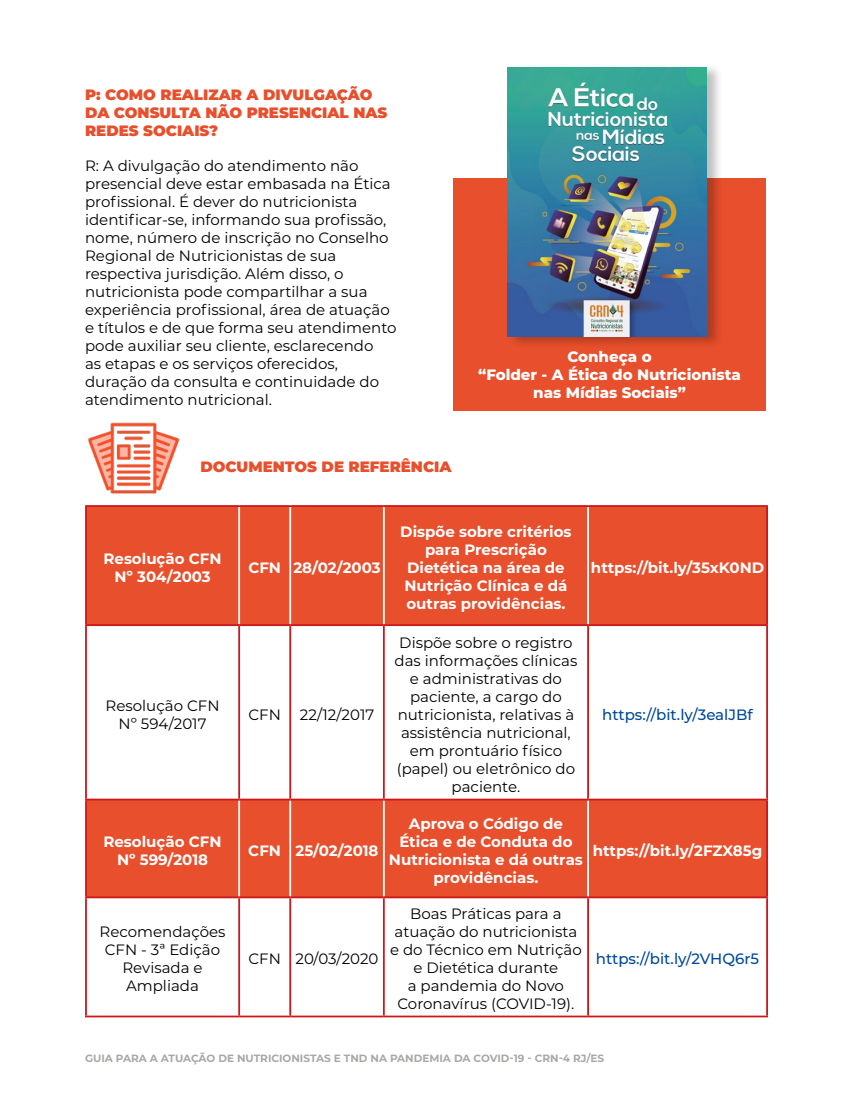
<style>
.page{position:relative;width:851px;height:1106px;background:#fff}
.page>*{position:absolute;margin:0;border:0;box-sizing:border-box;transform-origin:0 0}
.t1{font:15px/18px "Montserrat";color:#000;text-align:center}
.t2{font:700 15px/18px "Montserrat";color:#fff;text-align:center}
.t3{font:900 15px/18px "Montserrat";color:#e84f2c}
.t4{font:800 15px/18px "Montserrat";color:#fff;text-align:center}
.t5{font:500 15px "Montserrat";color:#00489a}
.t6{font:700 10.5px "Montserrat";color:#a8a8a7}
</style>
<div class="page">
<div style="left:453px;top:178px;width:312px;height:232px;background:#e84f2c"></div>
<svg style="left:87px;top:507px;width:679px;height:389px;fill:#e84f2c"></svg>
<svg style="left:87px;top:626px;width:500px;height:389px"></svg>
<hr style="left:238px;top:507px;width:2px;height:117px;background:#fff">
<hr style="left:289px;top:507px;width:2px;height:117px;background:#fff">
<hr style="left:383px;top:507px;width:1px;height:117px;background:#fff">
<hr style="left:587px;top:507px;width:2px;height:117px;background:#fff">
<hr style="left:238px;top:800px;width:2px;height:96px;background:#fff">
<hr style="left:289px;top:800px;width:2px;height:96px;background:#fff">
<hr style="left:383px;top:800px;width:1px;height:96px;background:#fff">
<hr style="left:587px;top:800px;width:2px;height:96px;background:#fff">
<hr style="left:85px;top:505px;width:154px;height:2px;background:#cd171a">
<hr style="left:85px;top:507px;width:2px;height:117px;background:#cd171a">
<hr style="left:239px;top:505px;width:51px;height:2px;background:#cd171a">
<hr style="left:290px;top:505px;width:94px;height:2px;background:#cd171a">
<hr style="left:384px;top:505px;width:204px;height:2px;background:#cd171a">
<hr style="left:588px;top:505px;width:179px;height:2px;background:#cd171a">
<hr style="left:766px;top:507px;width:1px;height:117px;background:#cd171a">
<hr style="left:85px;top:624px;width:154px;height:2px;background:#cd171a">
<hr style="left:85px;top:626px;width:2px;height:172px;background:#cd171a">
<hr style="left:239px;top:624px;width:51px;height:2px;background:#cd171a">
<hr style="left:238px;top:626px;width:2px;height:172px;background:#cd171a">
<hr style="left:290px;top:624px;width:94px;height:2px;background:#cd171a">
<hr style="left:289px;top:626px;width:2px;height:172px;background:#cd171a">
<hr style="left:384px;top:624px;width:204px;height:2px;background:#cd171a">
<hr style="left:383px;top:626px;width:1px;height:172px;background:#cd171a">
<hr style="left:588px;top:624px;width:179px;height:2px;background:#cd171a">
<hr style="left:587px;top:626px;width:2px;height:172px;background:#cd171a">
<hr style="left:766px;top:626px;width:1px;height:172px;background:#cd171a">
<hr style="left:85px;top:798px;width:154px;height:2px;background:#cd171a">
<hr style="left:85px;top:800px;width:2px;height:96px;background:#cd171a">
<hr style="left:239px;top:798px;width:51px;height:2px;background:#cd171a">
<hr style="left:290px;top:798px;width:94px;height:2px;background:#cd171a">
<hr style="left:384px;top:798px;width:204px;height:2px;background:#cd171a">
<hr style="left:588px;top:798px;width:179px;height:2px;background:#cd171a">
<hr style="left:766px;top:800px;width:1px;height:96px;background:#cd171a">
<hr style="left:85px;top:896px;width:154px;height:2px;background:#cd171a">
<hr style="left:85px;top:898px;width:2px;height:117px;background:#cd171a">
<hr style="left:239px;top:896px;width:51px;height:2px;background:#cd171a">
<hr style="left:238px;top:898px;width:2px;height:117px;background:#cd171a">
<hr style="left:290px;top:896px;width:94px;height:2px;background:#cd171a">
<hr style="left:289px;top:898px;width:2px;height:117px;background:#cd171a">
<hr style="left:384px;top:896px;width:204px;height:2px;background:#cd171a">
<hr style="left:383px;top:898px;width:1px;height:117px;background:#cd171a">
<hr style="left:588px;top:896px;width:179px;height:2px;background:#cd171a">
<hr style="left:587px;top:898px;width:2px;height:117px;background:#cd171a">
<hr style="left:766px;top:898px;width:1px;height:117px;background:#cd171a">
<hr style="left:85px;top:1015px;width:154px;height:2px;background:#cd171a">
<hr style="left:239px;top:1015px;width:51px;height:2px;background:#cd171a">
<hr style="left:290px;top:1015px;width:94px;height:2px;background:#cd171a">
<hr style="left:384px;top:1015px;width:204px;height:2px;background:#cd171a">
<hr style="left:588px;top:1015px;width:179px;height:2px;background:#cd171a">
<img style="left:85px;top:422px;width:97px;height:84px">
<div style="left:508px;top:64px;width:215px;height:285px;background:#000;opacity:.25"></div>
<img style="left:508px;top:68px;width:198px;height:268px">
<p class="t3" style="left:85px;top:84px;width:304px">P: COMO REALIZAR A DIVULGAÇÃO<br>DA CONSULTA NÃO PRESENCIAL NAS<br>REDES SOCIAIS?</p>
<p class="t1" style="left:85px;top:156px;width:313px;text-align:left">R: A divulgação do atendimento não presencial deve estar embasada na Ética profissional. É dever do nutricionista identificar-se, informando sua profissão, nome, número de inscrição no Conselho Regional de Nutricionistas de sua respectiva jurisdição. Além disso, o nutricionista pode compartilhar a sua experiência profissional, área de atuação e títulos e de que forma seu atendimento pode auxiliar seu cliente, esclarecendo<br>as etapas e os serviços oferecidos, duração da consulta e continuidade do atendimento nutricional.</p>
<p class="t3" style="left:200px;top:457px;width:252px">DOCUMENTOS DE REFERÊNCIA</p>
<p class="t4" style="left:478px;top:347px;width:264px">Conheça o<br>“Folder - A Ética do Nutricionista nas Mídias Sociais”</p>
<p class="t2" style="left:103px;top:549px;width:120px">Resolução CFN<br>Nº 304/2003</p>
<p class="t2" style="left:248px;top:558px;width:134px">CFN 28/02/2003</p>
<p class="t1" style="left:106px;top:695px;width:115px">Resolução CFN<br>Nº 594/2017</p>
<p class="t1" style="left:248px;top:704px;width:34px">CFN</p>
<p class="t1" style="left:300px;top:704px;width:76px">22/12/2017</p>
<p class="t2" style="left:103px;top:831px;width:120px">Resolução CFN<br>Nº 599/2018</p>
<p class="t2" style="left:248px;top:840px;width:132px">CFN 25/02/2018</p>
<p class="t1" style="left:99px;top:922px;width:127px">Recomendações<br>CFN - 3ª Edição<br>Revisada e<br>Ampliada</p>
<p class="t1" style="left:248px;top:949px;width:131px">CFN 20/03/2020</p>
<p class="t2" style="left:400px;top:522px;width:173px">Dispõe sobre critérios para Prescrição<br>Dietética na área de<br>Nutrição Clínica e dá outras providências.</p>
<p class="t2" style="left:591px;top:558px;width:175px">https://bit.ly/35xK0ND</p>
<p class="t1" style="left:394px;top:632px;width:184px">Dispõe sobre o registro das informações clínicas e administrativas do paciente, a cargo do nutricionista, relativas à assistência nutricional, em prontuário físico (papel) ou eletrônico do paciente.</p>
<p class="t2" style="left:389px;top:813px;width:195px">Aprova o Código de<br>Ética e de Conduta do<br>Nutricionista e dá outras providências.</p>
<p class="t1" style="left:390px;top:904px;width:193px">Boas Práticas para a atuação do nutricionista e do Técnico em Nutrição e Dietética durante<br>a pandemia do Novo<br>Coronavírus (COVID-19).</p>
<p class="t5" style="left:602px;top:704px;width:152px">https://bit.ly/3ealJBf</p>
<p class="t2" style="left:592px;top:840px;width:171px">https://bit.ly/2FZX85g</p>
<p class="t5" style="left:596px;top:948px;width:165px">https://bit.ly/2VHQ6r5</p>
<p class="t6" style="left:85px;top:1050px;width:520px">GUIA PARA A ATUAÇÃO DE NUTRICIONISTAS E TND NA PANDEMIA DA COVID-19 - CRN-4 RJ/ES</p>
</div>
